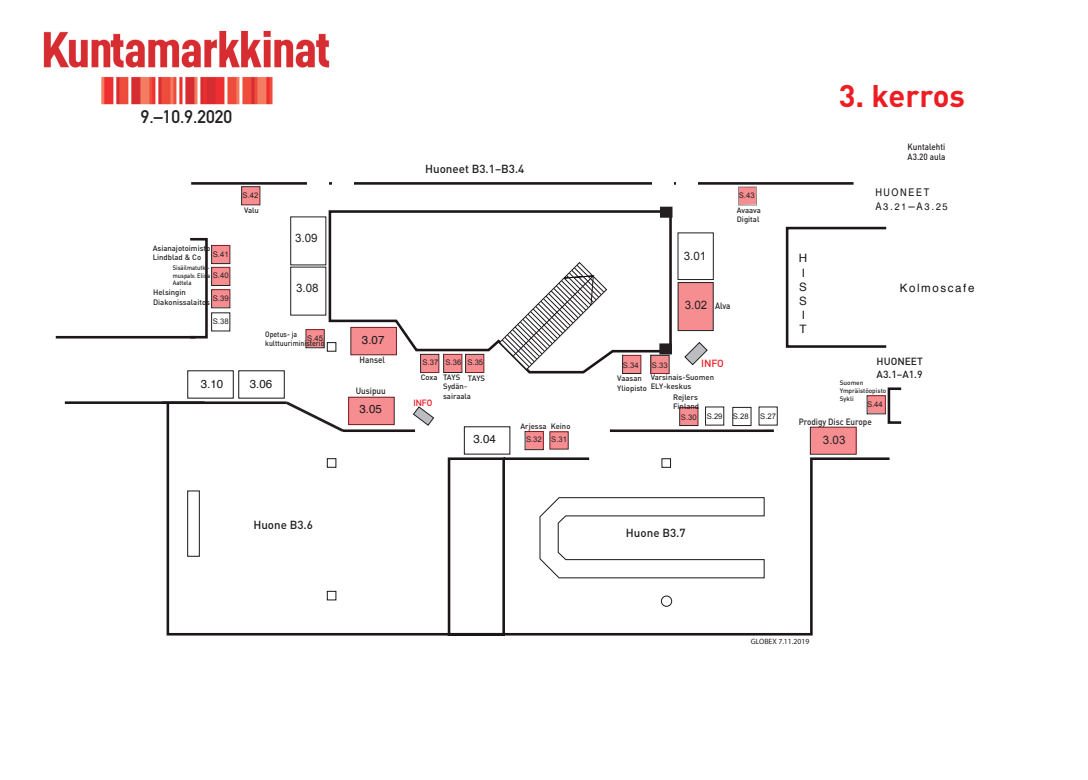
<style>
.page{position:relative;width:1088px;height:780px;background:#fff}
.page>*{position:absolute;margin:0;border:0;box-sizing:border-box;transform-origin:0 0}
.t1{font:700 30.88px "DIN Pro";color:#ee1d23}
.t2{font:700 18px "DIN Alternate";color:#231f20}
.t3{font:11.62px/14.2px "Helvetica";letter-spacing:.135em;color:#1a161a}
.t4{font:500 11.62px "DIN Pro";color:#231f20}
.t5{font:11.62px "Arial";color:#231f20}
.t6{font:11.62px/13.9px "Inai Mathi";letter-spacing:.135em;color:#1a161a}
.t7{font:500 10.25px/12.4px "DIN Pro";color:#231f20}
.t8{font:500 10.25px "DIN Pro";color:#ee1d23}
.t9{font:500 9px/10.8px "DIN Pro";color:#231f20;scale:.9 1}
.t10{font:700 9px "DIN Alternate";color:#ee1d23}
.t11{font:500 7.75px/9.2px "DIN Pro";color:#231f20}
.t12{font:7.75px "Arial";color:#231f20}
.t13{font:500 7.75px/9.2px "DIN Pro";color:#231f20;scale:.9 1}
.t14{font:7.75px "Myriad";color:#231f20}
.t15{font:500 6.38px/7.8px "DIN Pro";color:#231f20;text-align:justify;scale:.9 1}
.t16{font:500 6.38px/7.8px "DIN Pro";color:#231f20}
</style>
<div class="page">
<svg style="left:159px;top:182px;width:743px;height:454px"></svg>
<div style="left:661px;top:596px;width:11px;height:10px;border:1px solid #1a161a;border-radius:50%"></div>
<svg style="left:327px;top:209px;width:346px;height:166px"></svg>
<div style="left:327px;top:458px;width:9px;height:9px;background:#fff"></div>
<div style="left:327px;top:458px;width:9px;height:9px;border:1px solid #1a161a"></div>
<div style="left:327px;top:591px;width:9px;height:9px;background:#fff"></div>
<div style="left:327px;top:591px;width:9px;height:9px;border:1px solid #1a161a"></div>
<div style="left:327px;top:342px;width:9px;height:9px;background:#fff"></div>
<div style="left:327px;top:342px;width:9px;height:9px;border:1px solid #1a161a"></div>
<svg style="left:539px;top:497px;width:226px;height:81px"></svg>
<div style="left:188px;top:491px;width:11px;height:65px;background:#fff"></div>
<div style="left:187px;top:490px;width:13px;height:66px;border:1px solid #1a161a"></div>
<div style="left:662px;top:458px;width:8px;height:9px;background:#fff"></div>
<div style="left:661px;top:458px;width:10px;height:9px;border:1px solid #1a161a"></div>
<div style="left:464px;top:427px;width:46px;height:27px;background:#fff"></div>
<svg style="left:812px;top:426px;width:45px;height:27px"></svg>
<div style="left:188px;top:371px;width:45px;height:27px;background:#fff"></div>
<div style="left:187px;top:370px;width:47px;height:28px;border:1px solid #1a161a"></div>
<div style="left:136px;top:367px;width:49px;height:32px;background:#fff"></div>
<div style="left:239px;top:371px;width:45px;height:27px;background:#fff"></div>
<div style="left:238px;top:370px;width:47px;height:28px;border:1px solid #1a161a"></div>
<div style="left:859px;top:382px;width:27px;height:46px;background:#fff"></div>
<svg style="left:499px;top:262px;width:108px;height:108px"></svg>
<hr style="left:65px;top:401px;width:140px;height:3px;background:#1a161a">
<hr style="left:56px;top:336px;width:140px;height:2px;background:#1a161a">
<div style="left:211px;top:238px;width:34px;height:102px;background:#fff"></div>
<div style="left:830px;top:469px;width:219px;height:276px;background:#fff"></div>
<div style="left:615px;top:391px;width:149px;height:37px;background:#fff"></div>
<div style="left:759px;top:407px;width:18px;height:18px;background:#fff"></div>
<div style="left:465px;top:354px;width:19px;height:19px;border:1px solid #231f20"></div>
<div style="left:211px;top:289px;width:19px;height:19px;border:1px solid #231f20"></div>
<div style="left:211px;top:267px;width:19px;height:19px;border:1px solid #231f20"></div>
<div style="left:211px;top:245px;width:19px;height:19px;border:1px solid #231f20"></div>
<div style="left:241px;top:186px;width:19px;height:19px;border:1px solid #231f20"></div>
<div style="left:661px;top:207px;width:11px;height:10px;background:#231f20"></div>
<div style="left:660px;top:207px;width:12px;height:11px;border:1px solid #231f20"></div>
<div style="left:660px;top:344px;width:11px;height:10px;background:#231f20"></div>
<div style="left:659px;top:343px;width:13px;height:11px;border:1px solid #231f20"></div>
<svg style="left:413px;top:406px;width:21px;height:20px"></svg>
<div style="left:708px;top:187px;width:55px;height:32px;background:#fff"></div>
<div style="left:675px;top:205px;width:45px;height:150px;background:#fff"></div>
<div style="left:420px;top:354px;width:19px;height:19px;border:1px solid #231f20"></div>
<div style="left:443px;top:354px;width:19px;height:19px;border:1px solid #231f20"></div>
<div style="left:519px;top:421px;width:54px;height:36px;background:#fff"></div>
<div style="left:525px;top:431px;width:19px;height:19px;border:1px solid #231f20"></div>
<svg style="left:684px;top:342px;width:24px;height:23px"></svg>
<div style="left:650px;top:355px;width:19px;height:19px;border:1px solid #231f20"></div>
<div style="left:732px;top:407px;width:19px;height:19px;border:1px solid #231f20"></div>
<div style="left:810px;top:427px;width:46px;height:27px;border:1px solid #231f20"></div>
<div style="left:679px;top:407px;width:19px;height:19px;border:1px solid #231f20"></div>
<img style="left:43px;top:30px;width:287px;height:75px">
<div style="left:306px;top:329px;width:18px;height:19px;border:1px solid #231f20"></div>
<svg style="left:283px;top:399px;width:64px;height:35px"></svg>
<div style="left:307px;top:179px;width:21px;height:8px;background:#fff"></div>
<div style="left:333px;top:179px;width:21px;height:8px;background:#fff"></div>
<div style="left:652px;top:179px;width:21px;height:8px;background:#fff"></div>
<div style="left:676px;top:179px;width:21px;height:8px;background:#fff"></div>
<div style="left:526px;top:431px;width:17px;height:18px;background:#f68e91"></div>
<div style="left:623px;top:355px;width:18px;height:18px;background:#f68e91"></div>
<div style="left:466px;top:355px;width:18px;height:17px;background:#f68e91"></div>
<div style="left:444px;top:354px;width:18px;height:18px;background:#f68e91"></div>
<div style="left:421px;top:355px;width:18px;height:17px;background:#f68e91"></div>
<div style="left:242px;top:187px;width:17px;height:17px;background:#f68e91"></div>
<svg style="left:740px;top:189px;width:15px;height:14px"></svg>
<div style="left:678px;top:283px;width:35px;height:47px;background:#f68e91"></div>
<div style="left:811px;top:427px;width:45px;height:27px;background:#f68e91"></div>
<div style="left:351px;top:327px;width:45px;height:27px;background:#f68e91"></div>
<svg style="left:550px;top:431px;width:18px;height:18px"></svg>
<div style="left:680px;top:407px;width:18px;height:18px;background:#f68e91"></div>
<div style="left:212px;top:267px;width:18px;height:18px;background:#f68e91"></div>
<div style="left:348px;top:397px;width:46px;height:27px;background:#f68e91"></div>
<div style="left:651px;top:356px;width:18px;height:17px;background:#f68e91"></div>
<div style="left:212px;top:245px;width:17px;height:18px;background:#f68e91"></div>
<svg style="left:212px;top:289px;width:18px;height:18px"></svg>
<svg style="left:307px;top:329px;width:17px;height:18px"></svg>
<svg style="left:868px;top:395px;width:17px;height:18px"></svg>
<div style="left:678px;top:282px;width:35px;height:49px;border:1px solid #231f20"></div>
<div style="left:678px;top:232px;width:36px;height:48px;border:1px solid #231f20"></div>
<div style="left:784px;top:348px;width:49px;height:36px;background:#fff"></div>
<div style="left:290px;top:267px;width:36px;height:48px;border:1px solid #231f20"></div>
<div style="left:290px;top:216px;width:36px;height:49px;border:1px solid #231f20"></div>
<p class="t2" style="left:141px;top:103px;width:93px">9.–10.9.2020</p>
<p class="t11" style="left:153px;top:243px;width:59px">Asianajotoimisto<br>Lindblad &amp; Co</p>
<p class="t12" style="left:213px;top:249px;width:17px">S.41</p>
<p class="t15" style="left:173px;top:263px;width:43px">Sisäilmatutki&shy;muspalv. Elisa Aattela</p>
<p class="t12" style="left:213px;top:270px;width:17px">S.40</p>
<p class="t11" style="left:153px;top:288px;width:58px">Helsingin<br>Diakonissalaitos</p>
<p class="t12" style="left:213px;top:293px;width:17px">S.39</p>
<p class="t12" style="left:213px;top:316px;width:17px">S.38</p>
<p class="t3" style="left:201px;top:377px;width:24px">3.10</p>
<p class="t12" style="left:243px;top:190px;width:17px">S.42</p>
<p class="t11" style="left:244px;top:205px;width:16px">Valu</p>
<p class="t5" style="left:295px;top:230px;width:24px">3.09</p>
<p class="t5" style="left:296px;top:280px;width:24px">3.08</p>
<p class="t13" style="left:265px;top:329px;width:67px">Opetus- ja kulttuuriministeriö</p>
<p class="t12" style="left:307px;top:333px;width:17px">S.45</p>
<p class="t3" style="left:250px;top:377px;width:24px">3.06</p>
<p class="t4" style="left:253px;top:517px;width:61px">Huone B3.6</p>
<p class="t4" style="left:425px;top:161px;width:101px">Huoneet B3.1–B3.4</p>
<p class="t3" style="left:362px;top:333px;width:24px">3.07</p>
<p class="t9" style="left:360px;top:354px;width:30px">Hansel</p>
<p class="t9" style="left:356px;top:385px;width:35px">Uusipuu</p>
<p class="t3" style="left:359px;top:402px;width:24px">3.05</p>
<p class="t12" style="left:422px;top:357px;width:62px">S.37 S.36 S.35</p>
<p class="t11" style="left:443px;top:372px;width:44px;text-indent:-22px">Coxa TAYS TAYS<br>Sydän&shy;sairaala</p>
<p class="t10" style="left:413px;top:395px;width:20px">INFO</p>
<p class="t3" style="left:473px;top:432px;width:24px">3.04</p>
<p class="t11" style="left:551px;top:421px;width:21px">Keino</p>
<p class="t11" style="left:520px;top:421px;width:28px">Arjessa</p>
<p class="t3" style="left:530px;top:432px;width:24px">3.04</p>
<p class="t12" style="left:551px;top:434px;width:17px">S.31</p>
<p class="t12" style="left:526px;top:434px;width:17px">S.32</p>
<p class="t1" style="left:839px;top:75px;width:128px">3. kerros</p>
<p class="t12" style="left:739px;top:190px;width:17px">S.43</p>
<p class="t5" style="left:684px;top:248px;width:24px">3.01</p>
<p class="t11" style="left:737px;top:205px;width:26px">Avaava<br>Digital</p>
<p class="t5" style="left:685px;top:297px;width:24px">3.02</p>
<p class="t9" style="left:715px;top:300px;width:18px">Alva</p>
<p class="t12" style="left:623px;top:360px;width:17px">S.34</p>
<p class="t12" style="left:652px;top:360px;width:17px">S.33</p>
<p class="t8" style="left:701px;top:356px;width:24px">INFO</p>
<p class="t11" style="left:651px;top:372px;width:65px">Varsinais-Suomen<br>ELY-keskus</p>
<p class="t11" style="left:617px;top:373px;width:31px">Vaasan<br>Yliopisto</p>
<p class="t11" style="left:673px;top:392px;width:28px">Rejlers<br>Finland</p>
<p class="t3" style="left:675px;top:404px;width:24px">3.08</p>
<p class="t3" style="left:723px;top:404px;width:24px">3.07</p>
<p class="t12" style="left:707px;top:411px;width:17px">S.29</p>
<p class="t12" style="left:733px;top:411px;width:17px">S.28</p>
<p class="t12" style="left:760px;top:411px;width:17px">S.27</p>
<p class="t12" style="left:681px;top:412px;width:17px">S.30</p>
<p class="t9" style="left:907px;top:140px;width:44px">Kuntalehti<br>A3.20 aula</p>
<p class="t3" style="left:799px;top:251px;width:10px">H<br>I<br>S<br>S<br>I<br>T</p>
<p class="t6" style="left:875px;top:185px;width:74px">HUONEET<br>A3.21–A3.25</p>
<p class="t3" style="left:900px;top:281px;width:76px">Kolmoscafe</p>
<p class="t7" style="left:876px;top:355px;width:48px">HUONEET<br>A3.1–A1.9</p>
<p class="t16" style="left:840px;top:378px;width:48px">Suomen<br>Ympräistöopisto<br>Sykli</p>
<p class="t12" style="left:867px;top:399px;width:17px">S.44</p>
<p class="t9" style="left:799px;top:416px;width:83px">Prodigy Disc Europe</p>
<p class="t5" style="left:823px;top:432px;width:24px">3.03</p>
<p class="t4" style="left:626px;top:525px;width:61px">Huone B3.7</p>
<p class="t14" style="left:751px;top:637px;width:60px">GLOBEX 7.11.2019</p>
</div>
